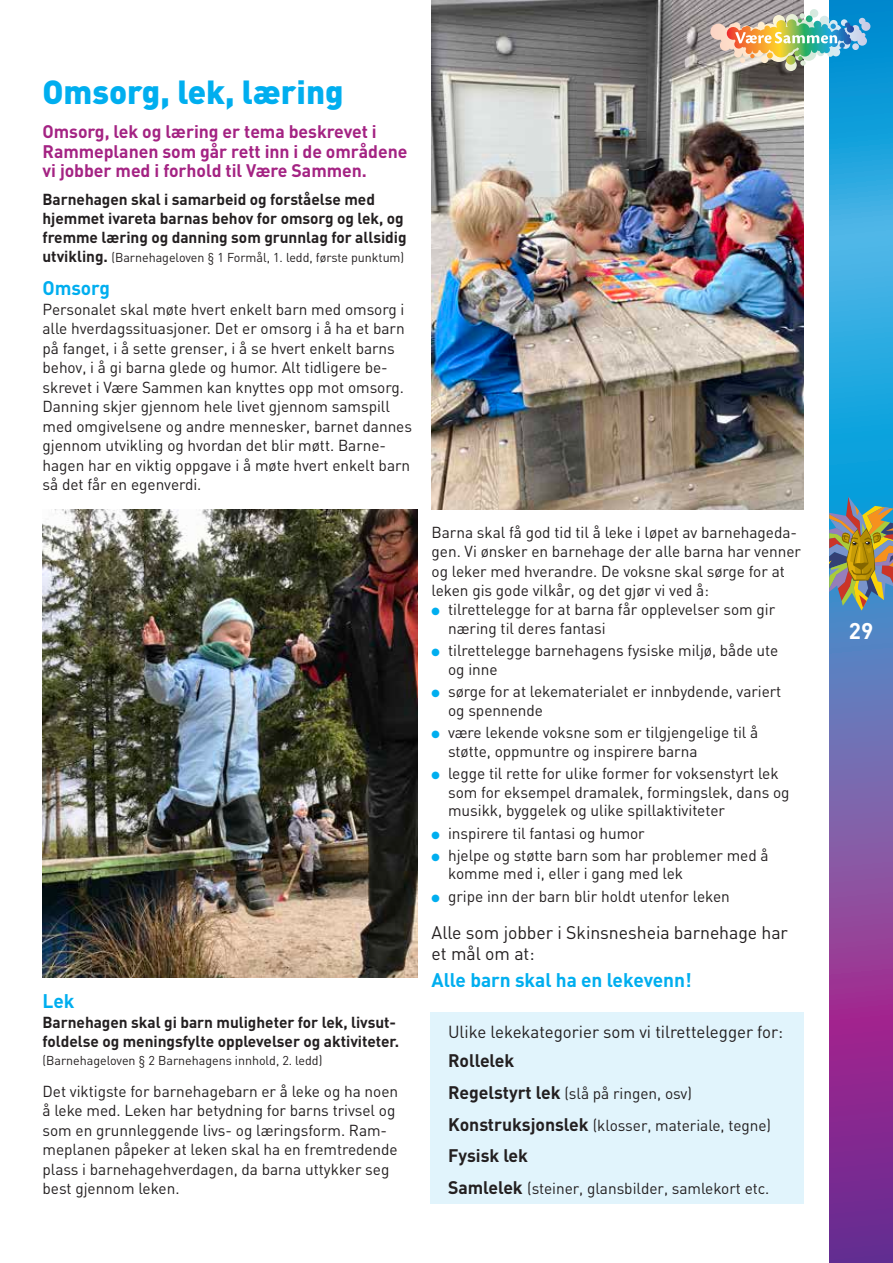
<style>
.page{position:relative;width:893px;height:1263px;background:#fff}
.page>*{position:absolute;margin:0;border:0;box-sizing:border-box;transform-origin:0 0}
.t1{font:900 33px "DIN";color:#00aeef}
.t2{font:700 22.5px "DIN";color:#fff}
.t3{font:700 19.5px "DIN";letter-spacing:-.005em;color:#00aeef}
.t4{font:700 18px/19.5px "DIN";letter-spacing:-.005em;color:#a42383}
.t5{font:18px/21px "DIN";letter-spacing:-.005em;color:#231f20}
.t6{font:700 18px "DIN";letter-spacing:-.005em;color:#231f20}
.t7{font:17.25px "DIN";letter-spacing:-.005em;color:#231f20}
.t8{font:15.75px/19.5px "DIN";letter-spacing:-.005em;color:#231f20}
.t9{font:700 15.75px/18.8px "DIN";letter-spacing:-.005em;color:#231f20}
.t10{font:12.75px "DIN";letter-spacing:-.005em;color:#231f20}
.s1{font-weight:700;font-size:15.75px}
.s2{color:#00aeef}
.s3{font-weight:700;font-size:18px}
</style>
<div class="page">
<svg style="left:829px;top:0;width:64px;height:1263px;background:#5871ba"></svg>
<img style="left:829px;top:496px;width:64px;height:115px">
<div style="left:431px;top:1012px;width:373px;height:191px;background:#e1f4fc"></div>
<img style="left:43px;top:510px;width:374px;height:467px">
<img style="left:432px;top:0;width:372px;height:510px">
<img style="left:710px;top:9px;width:141px;height:53px">
<h1 class="t1" style="left:43px;top:70px;width:303px">Omsorg, lek, læring</h1>
<p class="t4" style="left:43px;top:121px;width:366px">Omsorg, lek og læring er tema beskrevet i<br>Rammeplanen som går rett inn i de områdene vi jobber med i forhold til Være Sammen.</p>
<p class="t9" style="left:43px;top:189px;width:366px">Barnehagen skal i samarbeid og forståelse med hjemmet ivareta barnas behov for omsorg og lek, og fremme læring og danning som grunnlag for allsidig</p>
<p class="t10" style="left:43px;top:249px;width:363px"><span class="s1">utvikling.</span> (Barnehageloven § 1 Formål, 1. ledd, første punktum)</p>
<p class="t3" style="left:43px;top:275px;width:69px">Omsorg</p>
<p class="t8" style="left:43px;top:299px;width:371px">Personalet skal møte hvert enkelt barn med omsorg i alle hverdagssituasjoner. Det er omsorg i å ha et barn på fanget, i å sette grenser, i å se hvert enkelt barns behov, i å gi barna glede og humor. Alt tidligere be&shy;skrevet i Være Sammen kan knyttes opp mot omsorg.<br>Danning skjer gjennom hele livet gjennom samspill med omgivelsene og andre mennesker, barnet dannes gjennom utvikling og hvordan det blir møtt. Barne&shy;hagen har en viktig oppgave i å møte hvert enkelt barn så det får en egenverdi.</p>
<p class="t3" style="left:43px;top:988px;width:34px">Lek</p>
<p class="t9" style="left:43px;top:1012px;width:358px;line-height:19.5px">Barnehagen skal gi barn muligheter for lek, livsut&shy;foldelse og meningsfylte opplevelser og aktiviteter.</p>
<p class="t10" style="left:43px;top:1053px;width:281px">(Barnehageloven § 2 Barnehagens innhold, 2. ledd)</p>
<p class="t8" style="left:43px;top:1081px;width:357px">Det viktigste for barnehagebarn er å leke og ha noen å leke med. Leken har betydning for barns trivsel og som en grunnleggende livs- og læringsform. Ram&shy;meplanen påpeker at leken skal ha en fremtredende plass i barnehagehverdagen, da barna uttykker seg best gjennom leken.</p>
<p class="t8" style="left:432px;top:522px;width:371px">Barna skal få god tid til å leke i løpet av barnehageda&shy;gen. Vi ønsker en barnehage der alle barna har venner og leker med hverandre. De voksne skal sørge for at leken gis gode vilkår, og det gjør vi ved å:</p>
<p class="t8" style="left:448px;top:600px;width:329px;line-height:18.8px;text-indent:-16px"><span class="s2">●</span> tilrettelegge for at barna får opplevelser som gir næring til deres fantasi</p>
<p class="t8" style="left:448px;top:641px;width:332px;line-height:18.8px;text-indent:-16px"><span class="s2">●</span> tilrettelegge barnehagens fysiske miljø, både ute og inne</p>
<p class="t8" style="left:448px;top:682px;width:335px;line-height:18.8px;text-indent:-16px"><span class="s2">●</span> sørge for at lekematerialet er innbydende, variert og spennende</p>
<p class="t8" style="left:448px;top:722px;width:312px;line-height:18.8px;text-indent:-16px"><span class="s2">●</span> være lekende voksne som er tilgjengelige til å støtte, oppmuntre og inspirere barna</p>
<p class="t8" style="left:448px;top:763px;width:343px;line-height:18.8px;text-indent:-16px"><span class="s2">●</span> legge til rette for ulike former for voksenstyrt lek som for eksempel dramalek, formingslek, dans og musikk, byggelek og ulike spillaktiviteter</p>
<p class="t8" style="left:432px;top:823px;width:215px"><span class="s2">●</span> inspirere til fantasi og humor</p>
<p class="t8" style="left:448px;top:845px;width:322px;line-height:18.8px;text-indent:-16px"><span class="s2">●</span> hjelpe og støtte barn som har problemer med å komme med i, eller i gang med lek</p>
<p class="t8" style="left:432px;top:886px;width:300px"><span class="s2">●</span> gripe inn der barn blir holdt utenfor leken</p>
<p class="t5" style="left:432px;top:922px;width:358px">Alle som jobber i Skinsnesheia barnehage har et mål om at:</p>
<p class="t3" style="left:432px;top:967px;width:262px">Alle barn skal ha en lekevenn!</p>
<p class="t7" style="left:448px;top:1021px;width:337px">Ulike lekekategorier som vi tilrettelegger for:</p>
<p class="t6" style="left:448px;top:1049px;width:68px">Rollelek</p>
<p class="t8" style="left:448px;top:1077px;width:325px;line-height:31.7px"><span class="s3">Regelstyrt lek</span> (slå på ringen, osv)<br><span class="s3">Konstruksjonslek</span> (klosser, materiale, tegne)</p>
<p class="t6" style="left:448px;top:1144px;width:81px">Fysisk lek</p>
<p class="t8" style="left:448px;top:1178px;width:323px"><span class="s3">Samlelek</span> (steiner, glansbilder, samlekort etc.</p>
<h2 class="t2" style="left:849px;top:616px;width:26px">29</h2>
</div>
